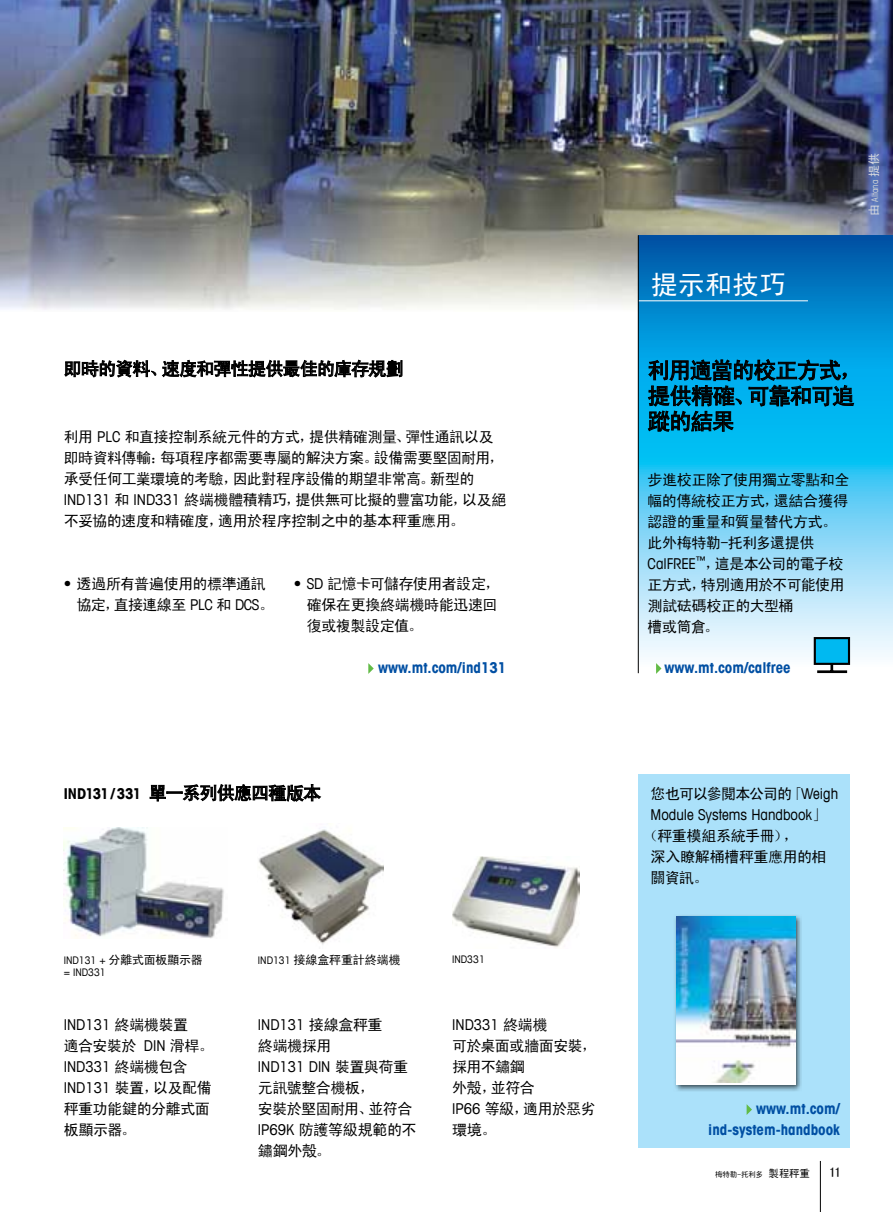
<style>
.page{position:relative;width:893px;height:1212px;background:#fff}
.page>*{position:absolute;margin:0;border:0;box-sizing:border-box;transform-origin:0 0}
.t1{font:27px "Sim Hei";color:#fff}
.t2{font:22.5px/25.5px "Sim Hei";letter-spacing:-.045em;color:#000}
.t3{font:18px "Sim Hei";letter-spacing:-.045em;color:#000}
.t4{font:15px/21px "Sim Hei";letter-spacing:-.03em;color:#000}
.t5{font:condensed 15px "Avant Garde Com";color:#000}
.t6{font:700 condensed 15px/21px "Avant Garde Com";color:#004fa3;text-align:right}
.t7{font:700 condensed 15px "Avant Garde Com";letter-spacing:-.05em;color:#000}
.t8{font:15px "Sim Hei";letter-spacing:-.065em;color:#000}
.t9{font:13.5px "Sim Hei";color:#000}
.t10{font:12px "Sim Hei";letter-spacing:-.015em;color:#000}
.t11{font:condensed 10.5px "Avant Garde Com";color:#000}
.t12{font:condensed 9px "Avant Garde Com";color:#d1d3d4}
.t13{font:7.5px "Sim Hei";letter-spacing:-.015em;color:#000}
.s1{font-family:"Avant Garde Com";font-stretch:condensed}
.s2{font-family:"Sim Hei";font-weight:400;font-stretch:normal;font-size:18px}
.s3{font-family:"Avant Garde Com";font-stretch:condensed;font-size:10.5px}
.s4{font-family:"Sim Hei";font-stretch:normal}
.s5{font-family:"Sim Hei";font-stretch:normal;font-size:12px;color:#dcddde}
.s6{font-size:10.5px}
</style>
<div class="page">
<hr style="left:820px;top:1161px;width:1px;height:51px;background:#000">
<img style="left:258px;top:829px;width:125px;height:116px">
<img style="left:452px;top:856px;width:128px;height:91px">
<img style="left:0;top:0;width:893px;height:312px">
<svg style="left:150px;top:784px;width:171px;height:18px"></svg>
<svg style="left:64px;top:360px;width:92px;height:18px"></svg>
<svg style="left:162px;top:359px;width:240px;height:19px"></svg>
<svg style="left:368px;top:663px;width:6px;height:11px"></svg>
<div style="left:638px;top:774px;width:212px;height:373px;background:#abe1fa"></div>
<svg style="left:747px;top:1104px;width:5px;height:11px"></svg>
<img style="left:675px;top:915px;width:127px;height:176px">
<img style="left:676px;top:916px;width:120px;height:166px">
<svg style="left:639px;top:236px;width:254px;height:429px;background:#54b9e7"></svg>
<svg style="left:656px;top:663px;width:5px;height:11px"></svg>
<svg style="left:648px;top:359px;width:206px;height:73px;background:#007eaa"></svg>
<hr style="left:638px;top:300px;width:170px;height:1px;background:#fff">
<hr style="left:638px;top:235px;width:1px;height:438px;background:#000">
<svg style="left:814px;top:637px;width:36px;height:34px"></svg>
<hr style="left:817px;top:670px;width:30px;height:3px;background:#000">
<img style="left:64px;top:827px;width:160px;height:111px">
<p class="t3" style="left:64px;top:360px;width:341px">即時的資料、速度和彈性提供最佳的庫存規劃</p>
<p class="t4" style="left:64px;top:426px;width:444px">利用 <span class="s1">PLC</span> 和直接控制系統元件的方式，提供精確測量、彈性通訊以及即時資料傳輸：每項程序都需要專屬的解決方案。設備需要堅固耐用，承受任何工業環境的考驗，因此對程序設備的期望非常高。新型的<span class="s1">IND131</span> 和 <span class="s1">IND331</span> 終端機體積精巧，提供無可比擬的豐富功能，以及絕不妥協的速度和精確度，適用於程序控制之中的基本秤重應用。</p>
<p class="t4" style="left:77px;top:573px;width:199px;text-indent:-13px"><span class="s1">•</span> 透過所有普遍使用的標準通訊協定，直接連線至 <span class="s1">PLC</span> 和 <span class="s1">DCS</span>。</p>
<p class="t4" style="left:307px;top:573px;width:195px;text-indent:-13px"><span class="s1">• SD</span> 記憶卡可儲存使用者設定，確保在更換終端機時能迅速回復或複製設定值。</p>
<p class="t6" style="left:378px;top:657px;width:129px">www.mt.com/ind131</p>
<p class="t7" style="left:64px;top:784px;width:259px">IND131 / 331：<span class="s2">單一系列供應四種版本</span></p>
<p class="t10" style="left:64px;top:953px;width:141px"><span class="s3">IND131 +</span> 分離式面板顯示器</p>
<p class="t11" style="left:64px;top:965px;width:43px">= IND331</p>
<p class="t5" style="left:64px;top:1015px;width:126px">IND131 <span class="s4">終端機裝置</span></p>
<p class="t4" style="left:64px;top:1035px;width:152px">適合安裝於 <span class="s1">DIN</span> 滑桿。</p>
<p class="t5" style="left:64px;top:1057px;width:125px">IND331 <span class="s4">終端機包含</span></p>
<p class="t4" style="left:64px;top:1077px;width:150px"><span class="s1">IND131</span> 裝置，以及配備秤重功能鍵的分離式面板顯示器。</p>
<p class="t10" style="left:258px;top:953px;width:144px"><span class="s3">IND131</span> 接線盒秤重計終端機</p>
<p class="t11" style="left:452px;top:953px;width:34px">IND331</p>
<p class="t5" style="left:258px;top:1015px;width:126px">IND131 <span class="s4">接線盒秤重</span></p>
<p class="t4" style="left:258px;top:1035px;width:75px">終端機採用</p>
<p class="t5" style="left:258px;top:1057px;width:152px">IND131 DIN <span class="s4">裝置與荷重</span></p>
<p class="t4" style="left:258px;top:1077px;width:160px">元訊號整合機板，<br>安裝於堅固耐用、並符合<br><span class="s1">IP69K</span> 防護等級規範的不鏽鋼外殼。</p>
<p class="t5" style="left:452px;top:1015px;width:97px">IND331 <span class="s4">終端機</span></p>
<p class="t4" style="left:452px;top:1035px;width:146px">可於桌面或牆面安裝，採用不鏽鋼<br>外殼，並符合<br><span class="s1">IP66</span> 等級，適用於惡劣環境。</p>
<h1 class="t1" style="left:651px;top:271px;width:136px">提示和技巧</h1>
<p class="t12" style="left:869px;top:216px;width:64px;rotate:-90deg"><span class="s5">由</span> Altana <span class="s5">提供</span></p>
<h2 class="t2" style="left:648px;top:357px;width:216px">利用適當的校正方式，提供精確、可靠和可追蹤的結果</h2>
<p class="t4" style="left:648px;top:469px;width:203px">步進校正除了使用獨立零點和全幅的傳統校正方式，還結合獲得認證的重量和質量替代方式。此外梅特勒-托利多還提供<br><span class="s1">CalFREE</span><sup>™</sup>，這是本公司的電子校正方式，特別適用於不可能使用測試砝碼校正的大型桶<br>槽或筒倉。</p>
<p class="t6" style="left:665px;top:657px;width:128px">www.mt.com/calfree</p>
<p class="t8" style="left:651px;top:786px;width:189px">您也可以參閱本公司的「<span class="s1">Weigh</span></p>
<p class="t5" style="left:651px;top:805px;width:178px">Module Systems Handbook<span class="s4">」</span></p>
<p class="t4" style="left:651px;top:825px;width:177px;text-indent:-7px">（秤重模組系統手冊），<br>深入瞭解桶槽秤重應用的相關資訊。</p>
<p class="t6" style="left:708px;top:1098px;width:133px">www.mt.com/ ind-system-handbook</p>
<p class="t13" style="left:715px;top:1171px;width:97px">梅特勒-托利多 <span class="s6">製程秤重</span></p>
<p class="t9" style="left:829px;top:1166px;width:14px">11</p>
</div>
